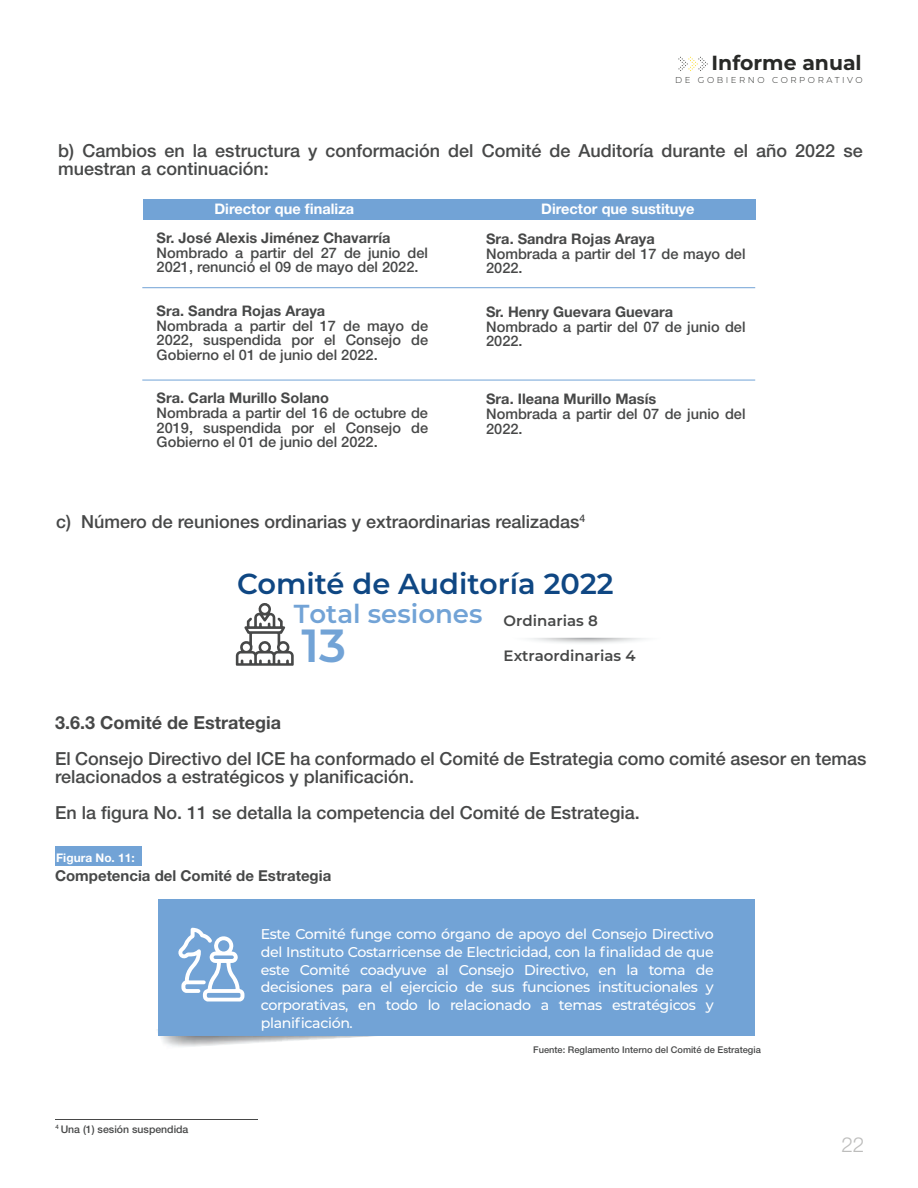
<style>
.page{position:relative;width:918px;height:1188px;background:#fff}
.page>*{position:absolute;margin:0;border:0;box-sizing:border-box;transform-origin:0 0}
.t1{font:600 46.35px "Montserrat";color:#72a3d6}
.t2{font:600 28.95px "Montserrat";color:#0f4783}
.t3{font:600 25.95px "Montserrat";color:#72a3d6}
.t4{font:300 20.7px "Helvetica Neue LT Std";color:#bdbdbc}
.t5{font:700 20.4px "Montserrat";color:#282927}
.t6{font:500 18px/18px "Helvetica Neue LT Std";color:#474848}
.t7{font:700 18px "Helvetica Neue LT Std";color:#474848}
.t8{font:700 15px "Helvetica Neue LT Std";color:#474848}
.t9{font:600 15px "Montserrat";color:#474848}
.t10{font:500 14.55px/14.5px "Helvetica Neue LT Std";color:#474848}
.t11{font:700 14.55px "Helvetica Neue LT Std";color:#474848}
.t12{font:700 14.55px "Helvetica Neue LT Std";color:#fff}
.t13{font:500 14.25px/17.7px "Montserrat";letter-spacing:-.025em;color:#fff;text-align:justify}
.t14{font:700 11.85px "Helvetica Neue LT Std";color:#fff}
.t15{font:500 10.5px "Helvetica Neue LT Std";color:#474848}
.t16{font:500 9.3px "Helvetica Neue LT Std";color:#474848}
.t17{font:300 8.55px "Montserrat";letter-spacing:.3em;color:#282927}
</style>
<div class="page">
<svg style="left:678px;top:57px;width:30px;height:14px"></svg>
<div style="left:144px;top:199px;width:612px;height:21px;background:#72a3d6"></div>
<hr style="left:142px;top:380px;width:613px;height:1px;background:#72a3d6">
<hr style="left:142px;top:287px;width:613px;height:1px;background:#72a3d6">
<hr style="left:55px;top:1119px;width:202px;height:1px;background:#474848">
<svg style="left:236px;top:603px;width:58px;height:63px"></svg>
<div style="left:55px;top:846px;width:87px;height:20px;background:#72a3d6"></div>
<div style="left:159px;top:900px;width:596px;height:136px;background:#72a3d6"></div>
<svg style="left:178px;top:928px;width:67px;height:74px"></svg>
<h3 class="t5" style="left:712px;top:55px;width:152px">Informe anual</h3>
<p class="t17" style="left:675px;top:77px;width:189px">DE GOBIERNO CORPORATIVO</p>
<p class="t6" style="left:58px;top:143px;width:806px">b) Cambios en la estructura y conformación del Comité de Auditoría durante el año 2022 se muestran a continuación:</p>
<p class="t12" style="left:215px;top:203px;width:141px">Director que finaliza</p>
<p class="t12" style="left:541px;top:203px;width:155px">Director que sustituye</p>
<p class="t11" style="left:157px;top:233px;width:235px">Sr. José Alexis Jiménez Chavarría</p>
<p class="t10" style="left:157px;top:247px;width:273px">Nombrado a partir del 27 de junio del<br>2021, renunció el 09 de mayo del 2022.</p>
<p class="t11" style="left:157px;top:306px;width:170px">Sra. Sandra Rojas Araya</p>
<p class="t10" style="left:157px;top:320px;width:273px;text-align:justify">Nombrada a partir del 17 de mayo de 2022, suspendida por el Consejo de Gobierno el 01 de junio del 2022.</p>
<p class="t11" style="left:157px;top:393px;width:174px">Sra. Carla Murillo Solano</p>
<p class="t10" style="left:157px;top:407px;width:273px;text-align:justify">Nombrada a partir del 16 de octubre de 2019, suspendida por el Consejo de Gobierno el 01 de junio del 2022.</p>
<p class="t11" style="left:486px;top:234px;width:170px">Sra. Sandra Rojas Araya</p>
<p class="t10" style="left:486px;top:248px;width:261px">Nombrada a partir del 17 de mayo del<br>2022.</p>
<p class="t11" style="left:486px;top:307px;width:189px">Sr. Henry Guevara Guevara</p>
<p class="t10" style="left:486px;top:321px;width:261px">Nombrado a partir del 07 de junio del<br>2022.</p>
<p class="t11" style="left:486px;top:394px;width:172px">Sra. Ileana Murillo Masís</p>
<p class="t10" style="left:486px;top:408px;width:261px">Nombrada a partir del 07 de junio del<br>2022.</p>
<p class="t6" style="left:56px;top:515px;width:531px">c) Número de reuniones ordinarias y extraordinarias realizadas<sup>4</sup></p>
<h2 class="t2" style="left:237px;top:572px;width:378px">Comité de Auditoría 2022</h2>
<h3 class="t3" style="left:294px;top:604px;width:190px">Total sesiones</h3>
<h1 class="t1" style="left:301px;top:627px;width:46px">13</h1>
<p class="t9" style="left:504px;top:615px;width:96px">Ordinarias 8</p>
<p class="t9" style="left:504px;top:649px;width:133px">Extraordinarias 4</p>
<p class="t7" style="left:55px;top:716px;width:227px">3.6.3 Comité de Estrategia</p>
<p class="t6" style="left:55px;top:751px;width:813px">El Consejo Directivo del ICE ha conformado el Comité de Estrategia como comité asesor en temas relacionados a estratégicos y planificación.</p>
<p class="t6" style="left:55px;top:805px;width:586px">En la figura No. 11 se detalla la competencia del Comité de Estrategia.</p>
<p class="t14" style="left:56px;top:853px;width:80px">Figura No. 11:</p>
<p class="t8" style="left:55px;top:871px;width:278px">Competencia del Comité de Estrategia</p>
<p class="t13" style="left:261px;top:926px;width:455px">Este Comité funge como órgano de apoyo del Consejo Directivo del Instituto Costarricense de Electricidad, con la finalidad de que este Comité coadyuve al Consejo Directivo, en la toma de decisiones para el ejercicio de sus funciones institucionales y corporativas, en todo lo relacionado a temas estratégicos y planificación.</p>
<p class="t15" style="left:56px;top:1125px;width:134px"><sup>4</sup> Una (1) sesión suspendida</p>
<p class="t16" style="left:533px;top:1046px;width:229px">Fuente: Reglamento Interno del Comité de Estrategia</p>
<h3 class="t4" style="left:841px;top:1133px;width:25px">22</h3>
</div>
